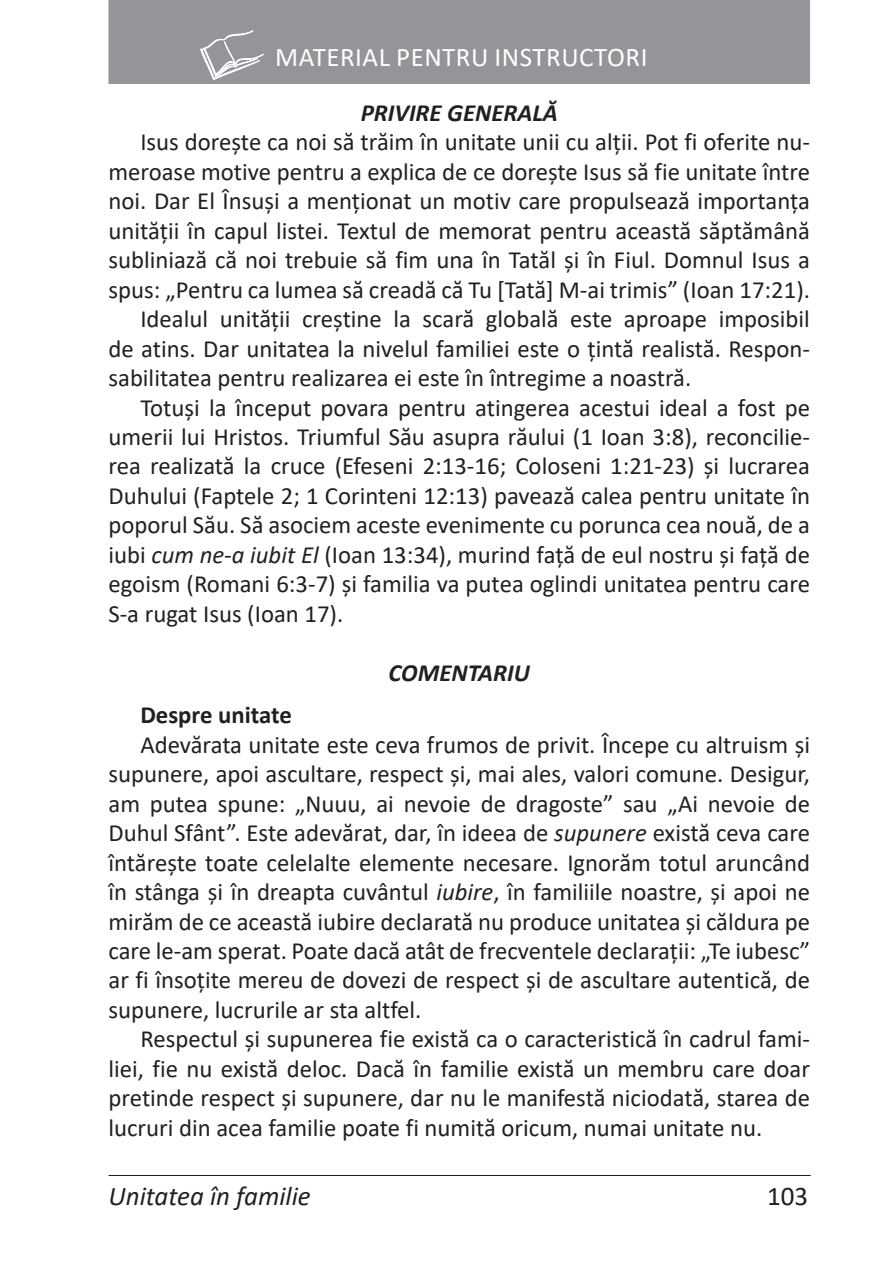
<style>
.page{position:relative;width:893px;height:1276px;background:#fff}
.page>*{position:absolute;margin:0;border:0;box-sizing:border-box;transform-origin:0 0}
.t1{font:27px "Calibri";letter-spacing:.02em;color:#fff}
.t2{font:italic 27px "Calibri";color:#231f20}
.t3{font:27px "Calibri";color:#231f20}
.t4{font:24.75px/29.5px "Calibri";color:#231f20;text-align:justify}
.t5{font:italic 700 24.75px "Calibri";color:#231f20}
.t6{font:700 24.75px "Calibri";color:#231f20}
.s1{font-style:italic}
</style>
<div class="page">
<hr style="left:109px;top:1175px;width:702px;height:1px;background:#231f20">
<div style="left:108px;top:0;width:702px;height:84px;background:#939598"></div>
<svg style="left:200px;top:30px;width:64px;height:50px"></svg>
<p class="t1" style="left:275px;top:39px;width:374px">MATERIAL PENTRU INSTRUCTORI</p>
<p class="t5" style="left:361px;top:95px;width:199px">PRIVIRE GENERALĂ</p>
<p class="t4" style="left:140px;top:127px;width:671px">Isus dorește ca noi să trăim în unitate unii cu alții. Pot fi oferite nu-</p>
<p class="t4" style="left:108px;top:156px;width:703px">meroase motive pentru a explica de ce dorește Isus să fie unitate între</p>
<p class="t4" style="left:108px;top:185px;width:703px">noi. Dar El Însuși a menționat un motiv care propulsează importanța</p>
<p class="t4" style="left:108px;top:215px;width:703px">unității în capul listei. Textul de memorat pentru această săptămână</p>
<p class="t4" style="left:108px;top:244px;width:703px">subliniază că noi trebuie să fim una în Tatăl și în Fiul. Domnul Isus a</p>
<p class="t4" style="left:108px;top:274px;width:703px">spus: „Pentru ca lumea să creadă că Tu [Tată] M-ai trimis” (Ioan 17:21).</p>
<p class="t4" style="left:140px;top:303px;width:671px">Idealul unității creștine la scară globală este aproape imposibil</p>
<p class="t4" style="left:108px;top:333px;width:703px">de atins. Dar unitatea la nivelul familiei este o țintă realistă. Respon-</p>
<p class="t4" style="left:108px;top:362px;width:584px">sabilitatea pentru realizarea ei este în întregime a noastră.</p>
<p class="t4" style="left:140px;top:392px;width:671px">Totuși la început povara pentru atingerea acestui ideal a fost pe</p>
<p class="t4" style="left:108px;top:421px;width:703px">umerii lui Hristos. Triumful Său asupra răului (1 Ioan 3:8), reconcilie-</p>
<p class="t4" style="left:108px;top:451px;width:703px">rea realizată la cruce (Efeseni 2:13-16; Coloseni 1:21-23) și lucrarea</p>
<p class="t4" style="left:108px;top:480px;width:703px">Duhului (Faptele 2; 1 Corinteni 12:13) pavează calea pentru unitate în</p>
<p class="t4" style="left:108px;top:510px;width:703px">poporul Său. Să asociem aceste evenimente cu porunca cea nouă, de a</p>
<p class="t4" style="left:108px;top:539px;width:703px">iubi <span class="s1">cum ne-a iubit El</span> (Ioan 13:34), murind față de eul nostru și față de</p>
<p class="t4" style="left:108px;top:569px;width:703px">egoism (Romani 6:3-7) și familia va putea oglindi unitatea pentru care</p>
<p class="t4" style="left:108px;top:598px;width:236px">S-a rugat Isus (Ioan 17).</p>
<p class="t5" style="left:389px;top:655px;width:143px">COMENTARIU</p>
<p class="t6" style="left:140px;top:697px;width:153px">Despre unitate</p>
<p class="t4" style="left:108px;top:729px;width:703px;text-indent:32px">Adevărata unitate este ceva frumos de privit. Începe cu altruism și supunere, apoi ascultare, respect și, mai ales, valori comune. Desigur, am putea spune: „Nuuu, ai nevoie de dragoste” sau „Ai nevoie de Duhul Sfânt”. Este adevărat, dar, în ideea de <span class="s1">supunere</span> există ceva care întărește toate celelalte elemente necesare. Ignorăm totul aruncând în stânga și în dreapta cuvântul <span class="s1">iubire</span>, în familiile noastre, și apoi ne mirăm de ce această iubire declarată nu produce unitatea și căldura pe care le-am sperat. Poate dacă atât de frecventele declarații: „Te iubesc” ar fi însoțite mereu de dovezi de respect şi de ascultare autentică, de supunere, lucrurile ar sta altfel.</p>
<p class="t4" style="left:109px;top:1024px;width:703px;text-indent:32px">Respectul şi supunerea fie există ca o caracteristică în cadrul fami&shy;liei, fie nu există deloc. Dacă în familie există un membru care doar pretinde respect şi supunere, dar nu le manifestă niciodată, starea de lucruri din acea familie poate fi numită oricum, numai unitate nu.</p>
<p class="t2" style="left:108px;top:1177px;width:204px">Unitatea în familie</p>
<p class="t3" style="left:767px;top:1177px;width:43px">103</p>
</div>
